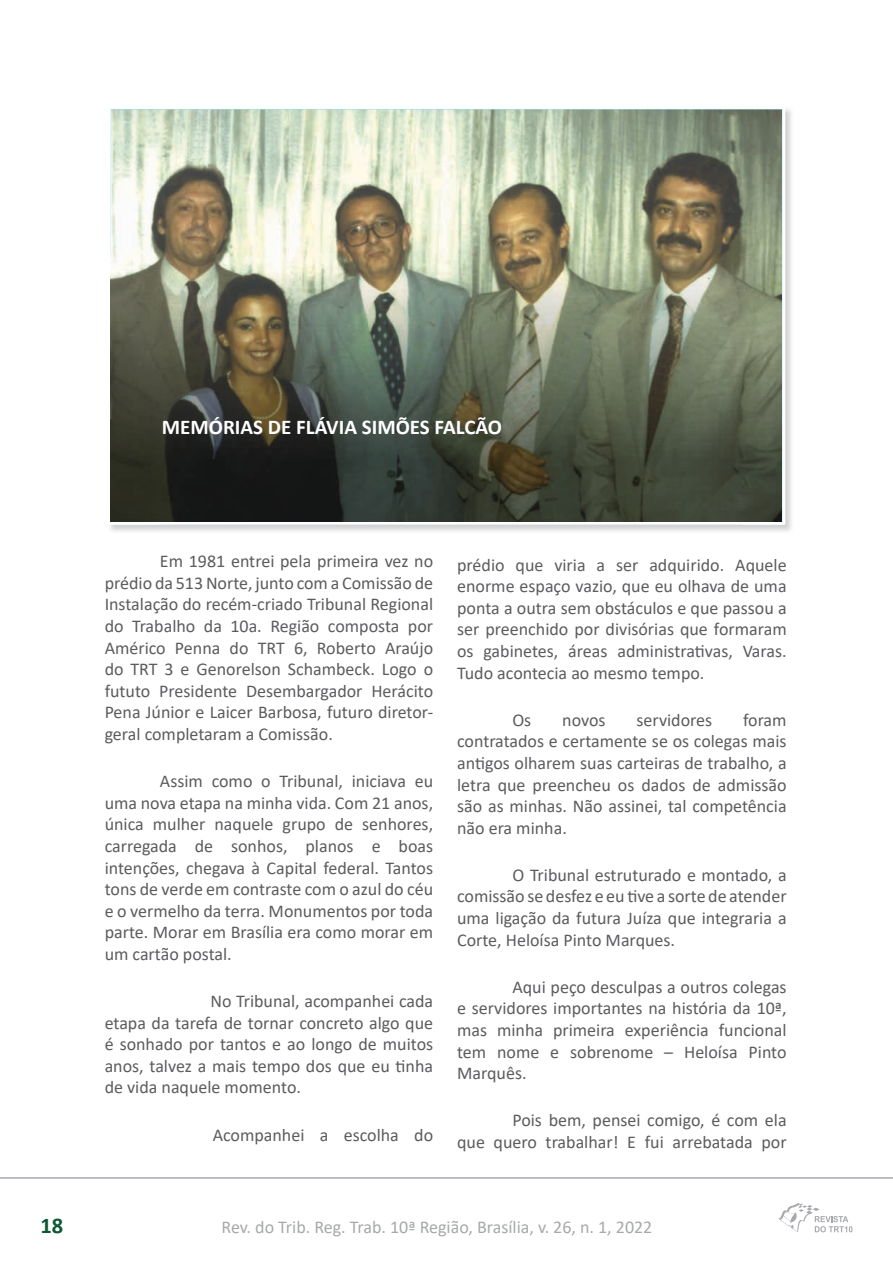
<style>
.page{position:relative;width:893px;height:1263px;background:#fff}
.page>*{position:absolute;margin:0;border:0;box-sizing:border-box;transform-origin:0 0}
.t1{font:700 22.5px "Calibri";color:#0d5833}
.t2{font:700 21px "Calibri";color:#fff}
.t3{font:18px/21.6px "Calibri";color:#5c5c5f;text-align:justify}
.t4{font:18px "Calibri";color:#a7a9a9}
</style>
<div class="page">
<hr style="left:0;top:1177px;width:893px;height:2px;background:#a8a9ad">
<svg style="left:778px;top:1203px;width:75px;height:30px"></svg>
<img style="left:742px;top:159px;width:50px;height:373px">
<svg style="left:110px;top:109px;width:675px;height:415px;background:#b2b7a0"></svg>
<img style="left:111px;top:253px;width:670px;height:268px">
<p class="t2" style="left:162px;top:412px;width:342px">MEMÓRIAS DE FLÁVIA SIMÕES FALCÃO</p>
<p class="t3" style="left:105px;top:550px;width:330px;text-indent:55px">Em 1981 entrei pela primeira vez no prédio da 513 Norte, junto com a Comissão de Instalação do recém-criado Tribunal Regional do Trabalho da 10a. Região composta por Américo Penna do TRT 6, Roberto Araújo do TRT 3 e Genorelson Schambeck. Logo o fututo Presidente Desembargador Herácito Pena Júnior e Laicer Barbosa, futuro diretor&shy;geral completaram a Comissão.</p>
<p class="t3" style="left:105px;top:770px;width:330px;text-indent:55px">Assim como o Tribunal, iniciava eu uma nova etapa na minha vida. Com 21 anos, única mulher naquele grupo de senhores, carregada de sonhos, planos e boas intenções, chegava à Capital federal. Tantos tons de verde em contraste com o azul do céu e o vermelho da terra. Monumentos por toda parte. Morar em Brasília era como morar em um cartão postal.</p>
<p class="t3" style="left:105px;top:990px;width:330px;text-indent:106px">No Tribunal, acompanhei cada etapa da tarefa de tornar concreto algo que é sonhado por tantos e ao longo de muitos anos, talvez a mais tempo dos que eu tinha de vida naquele momento.</p>
<p class="t3" style="left:213px;top:1123px;width:222px">Acompanhei a escolha do</p>
<p class="t3" style="left:457px;top:553px;width:331px">prédio que viria a ser adquirido. Aquele enorme espaço vazio, que eu olhava de uma ponta a outra sem obstáculos e que passou a ser preenchido por divisórias que formaram os gabinetes, áreas administrativas, Varas.<br>Tudo acontecia ao mesmo tempo.</p>
<p class="t3" style="left:512px;top:708px;width:20px">Os</p>
<p class="t3" style="left:562px;top:708px;width:45px">novos</p>
<p class="t3" style="left:636px;top:708px;width:77px">servidores</p>
<p class="t3" style="left:457px;top:708px;width:331px;text-indent:286px">foram contratados e certamente se os colegas mais antigos olharem suas carteiras de trabalho, a letra que preencheu os dados de admissão são as minhas. Não assinei, tal competência não era minha.</p>
<p class="t3" style="left:457px;top:863px;width:331px;text-indent:55px">O Tribunal estruturado e montado, a comissão se desfez e eu tive a sorte de atender uma ligação da futura Juíza que integraria a Corte, Heloísa Pinto Marques.</p>
<p class="t3" style="left:457px;top:975px;width:331px;text-indent:55px">Aqui peço desculpas a outros colegas e servidores importantes na história da 10ª, mas minha primeira experiência funcional tem nome e sobrenome – Heloísa Pinto Marquês.</p>
<p class="t3" style="left:457px;top:1109px;width:331px;text-align:right">Pois bem, pensei comigo, é com ela<br>que quero trabalhar! E fui arrebatada por</p>
<p class="t1" style="left:40px;top:1210px;width:24px">18</p>
<p class="t4" style="left:222px;top:1214px;width:432px">Rev. do Trib. Reg. Trab. 10ª Região, Brasília, v. 26, n. 1, 2022</p>
</div>
